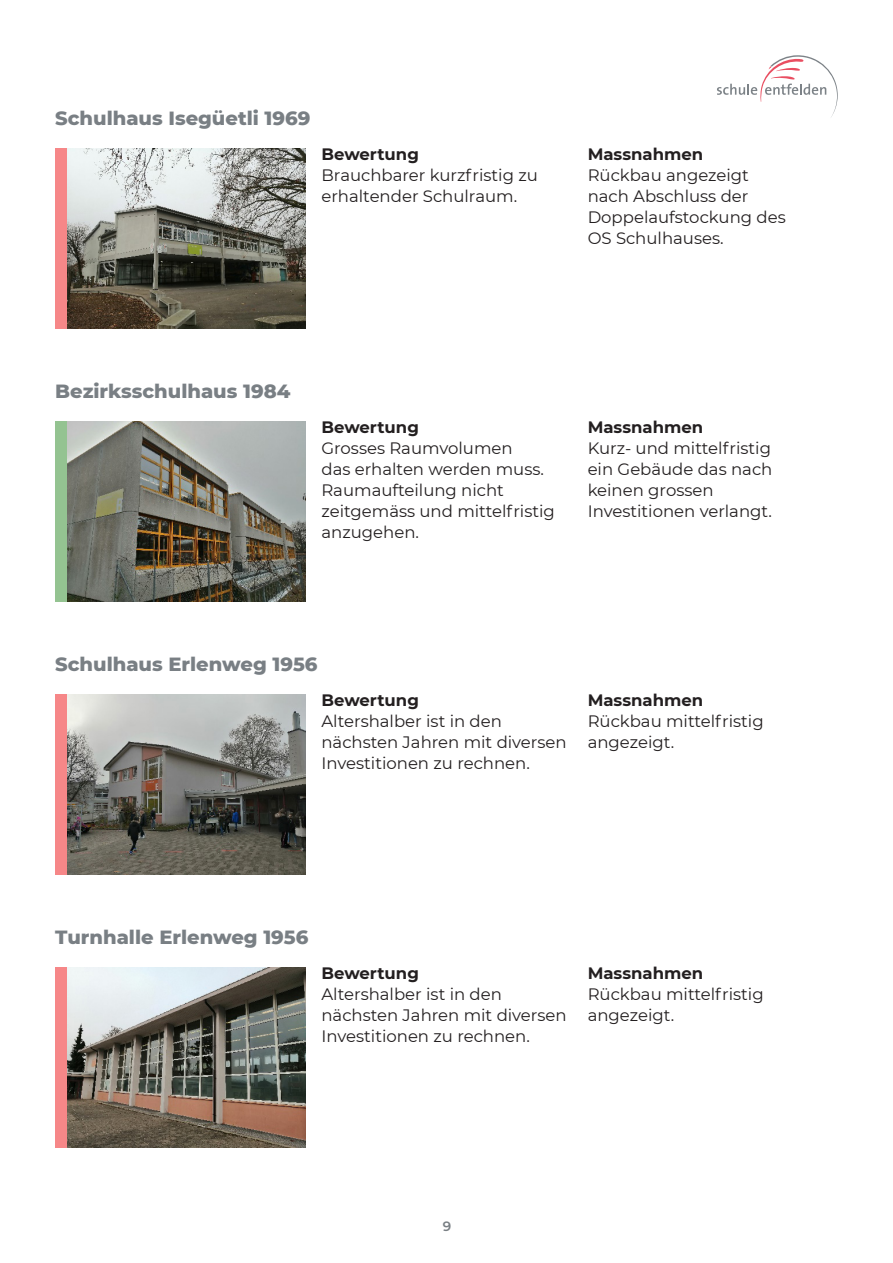
<style>
.page{position:relative;width:893px;height:1263px;background:#fff}
.page>*{position:absolute;margin:0;border:0;box-sizing:border-box;transform-origin:0 0}
.t1{font:800 19.5px "Montserrat";color:#797f84}
.t2{font:16.5px/21px "Montserrat";color:#231f20}
.t3{font:700 16.5px "Montserrat";color:#231f20}
.t4{font:600 13.5px "Montserrat";color:#797f84}
</style>
<div class="page">
<svg style="left:717px;top:55px;width:121px;height:62px"></svg>
<img style="left:67px;top:148px;width:238px;height:180px">
<img style="left:67px;top:694px;width:238px;height:180px">
<img style="left:67px;top:421px;width:238px;height:180px">
<img style="left:67px;top:967px;width:238px;height:180px">
<div style="left:55px;top:148px;width:12px;height:180px;background:#f68788"></div>
<div style="left:55px;top:694px;width:12px;height:180px;background:#f68788"></div>
<div style="left:55px;top:421px;width:12px;height:180px;background:#94c391"></div>
<div style="left:55px;top:967px;width:12px;height:180px;background:#f68788"></div>
<p class="t1" style="left:55px;top:104px;width:257px">Schulhaus Isegüetli 1969</p>
<p class="t3" style="left:321px;top:143px;width:99px">Bewertung</p>
<p class="t2" style="left:321px;top:164px;width:218px">Brauchbarer kurzfristig zu erhaltender Schulraum.</p>
<p class="t3" style="left:588px;top:143px;width:117px">Massnahmen</p>
<p class="t2" style="left:588px;top:164px;width:200px">Rückbau angezeigt nach Abschluss der<br>Doppelaufstockung des<br>OS Schulhauses.</p>
<p class="t1" style="left:55px;top:377px;width:237px">Bezirksschulhaus 1984</p>
<p class="t3" style="left:321px;top:416px;width:99px">Bewertung</p>
<p class="t2" style="left:321px;top:437px;width:235px">Grosses Raumvolumen<br>das erhalten werden muss.<br>Raumaufteilung nicht zeitgemäss und mittelfristig anzugehen.</p>
<p class="t3" style="left:588px;top:416px;width:117px">Massnahmen</p>
<p class="t2" style="left:588px;top:437px;width:186px">Kurz- und mittelfristig ein Gebäude das nach keinen grossen<br>Investitionen verlangt.</p>
<p class="t1" style="left:55px;top:649px;width:264px">Schulhaus Erlenweg 1956</p>
<p class="t3" style="left:321px;top:689px;width:99px">Bewertung</p>
<p class="t2" style="left:321px;top:710px;width:247px">Altershalber ist in den nächsten Jahren mit diversen<br>Investitionen zu rechnen.</p>
<p class="t3" style="left:588px;top:689px;width:117px">Massnahmen</p>
<p class="t2" style="left:588px;top:710px;width:177px">Rückbau mittelfristig angezeigt.</p>
<p class="t1" style="left:55px;top:922px;width:255px">Turnhalle Erlenweg 1956</p>
<p class="t3" style="left:321px;top:962px;width:99px">Bewertung</p>
<p class="t2" style="left:321px;top:983px;width:247px">Altershalber ist in den nächsten Jahren mit diversen<br>Investitionen zu rechnen.</p>
<p class="t3" style="left:588px;top:962px;width:117px">Massnahmen</p>
<p class="t2" style="left:588px;top:983px;width:177px">Rückbau mittelfristig angezeigt.</p>
<p class="t4" style="left:443px;top:1217px;width:10px">9</p>
</div>
